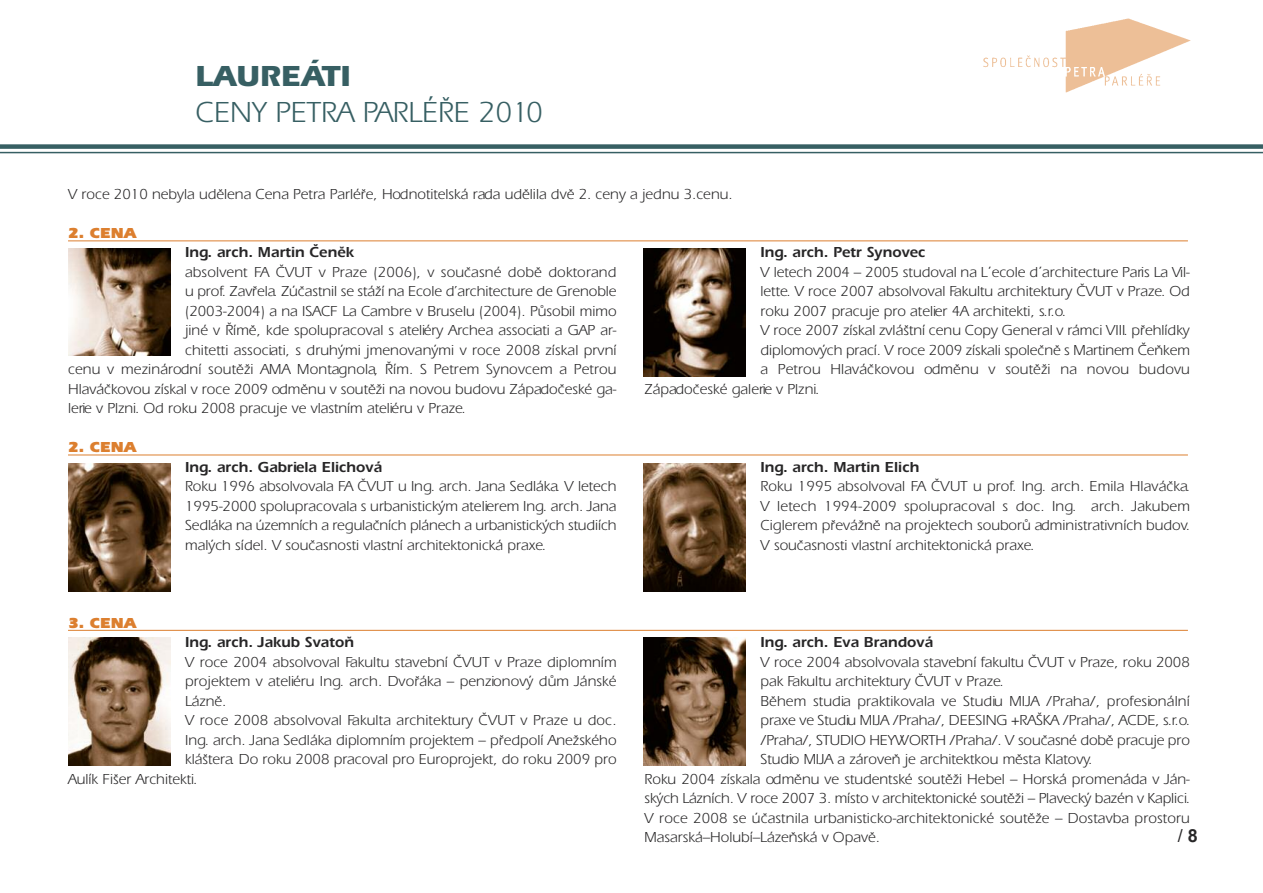
<style>
.page{position:relative;width:1263px;height:893px;background:#fff}
.page>*{position:absolute;margin:0;border:0;box-sizing:border-box;transform-origin:0 0}
.t1{font:30px "Expect CE";color:#375f63}
.t2{font:700 30px "Expect CE";color:#375f63}
.t3{font:18px "Arial";color:#272627}
.t4{font:15px/19.5px "Expect CE";color:#272627;text-align:justify}
.t5{font:15px "Expect Black CE";color:#272627}
.t6{font:700 15px "Expect Black CE";color:#dc7f2f}
.s1{font-weight:700}
</style>
<div class="page">
<div style="left:0;top:144px;width:1263px;height:5px;background:#375f63"></div>
<hr style="left:0;top:152px;width:1263px;height:1px;background:#375f63">
<img style="left:68px;top:249px;width:102px;height:107px">
<img style="left:68px;top:463px;width:102px;height:128px">
<img style="left:68px;top:638px;width:102px;height:127px">
<img style="left:643px;top:249px;width:102px;height:127px">
<img style="left:643px;top:463px;width:102px;height:128px">
<img style="left:643px;top:638px;width:102px;height:127px">
<img style="left:983px;top:18px;width:208px;height:75px">
<hr style="left:68px;top:241px;width:1120px;height:1px;background:#dc7f2f">
<hr style="left:68px;top:455px;width:1120px;height:1px;background:#dc7f2f">
<hr style="left:68px;top:630px;width:1120px;height:1px;background:#dc7f2f">
<h1 class="t2" style="left:196px;top:66px;width:157px">LAUREÁTI</h1>
<h1 class="t1" style="left:196px;top:102px;width:349px">CENY PETRA PARLÉŘE 2010</h1>
<p class="t4" style="left:68px;top:185px;width:666px">V roce 2010 nebyla udělena Cena Petra Parléře, Hodnotitelská rada udělila dvě 2. ceny a jednu 3.cenu.</p>
<p class="t6" style="left:68px;top:228px;width:70px">2. CENA</p>
<p class="t5" style="left:185px;top:247px;width:170px">Ing. arch. Martin Čeněk</p>
<p class="t4" style="left:185px;top:263px;width:433px">absolvent FA ČVUT v Praze (2006), v současné době doktorand</p>
<p class="t4" style="left:185px;top:283px;width:433px">u prof. Zavřela. Zúčastnil se stáží na Ecole d’architecture de Grenoble</p>
<p class="t4" style="left:185px;top:302px;width:433px">(2003-2004) a na ISACF La Cambre v Bruselu (2004). Působil mimo</p>
<p class="t4" style="left:185px;top:322px;width:433px">jiné v Římě, kde spolupracoval s ateliéry Archea associati a GAP ar-</p>
<p class="t4" style="left:185px;top:341px;width:433px">chitetti associati, s druhými jmenovanými v roce 2008 získal první</p>
<p class="t4" style="left:68px;top:361px;width:550px">cenu v mezinárodní soutěži AMA Montagnola, Řím. S Petrem Synovcem a Petrou</p>
<p class="t4" style="left:68px;top:380px;width:550px">Hlaváčkovou získal v roce 2009 odměnu v soutěži na novou budovu Západočeské ga-</p>
<p class="t4" style="left:68px;top:400px;width:399px">lerie v Plzni. Od roku 2008 pracuje ve vlastním ateliéru v Praze.</p>
<p class="t6" style="left:68px;top:442px;width:70px">2. CENA</p>
<p class="t5" style="left:185px;top:462px;width:199px">Ing. arch. Gabriela Elichová</p>
<p class="t4" style="left:185px;top:478px;width:433px">Roku 1996 absolvovala FA ČVUT u Ing. arch. Jana Sedláka. V letech 1995-2000 spolupracovala s urbanistickým atelierem Ing. arch. Jana Sedláka na územních a regulačních plánech a urbanistických studiích malých sídel. V současnosti vlastní architektonická praxe.</p>
<p class="t6" style="left:68px;top:618px;width:70px">3. CENA</p>
<p class="t5" style="left:185px;top:637px;width:170px">Ing. arch. Jakub Svatoň</p>
<p class="t4" style="left:185px;top:653px;width:433px">V roce 2004 absolvoval Fakultu stavební ČVUT v Praze diplomním</p>
<p class="t4" style="left:185px;top:673px;width:433px">projektem v ateliéru Ing. arch. Dvořáka – penzionový dům Jánské</p>
<p class="t4" style="left:185px;top:692px;width:43px">Lázně.</p>
<p class="t4" style="left:185px;top:712px;width:433px">V roce 2008 absolvoval Fakulta architektury ČVUT v Praze u doc.</p>
<p class="t4" style="left:185px;top:731px;width:433px">Ing. arch. Jana Sedláka diplomním projektem – předpolí Anežského</p>
<p class="t4" style="left:185px;top:751px;width:433px">kláštera. Do roku 2008 pracoval pro Europrojekt, do roku 2009 pro</p>
<p class="t4" style="left:68px;top:770px;width:131px">Aulík Fišer Architekti.</p>
<p class="t5" style="left:760px;top:247px;width:167px">Ing. arch. Petr Synovec</p>
<p class="t4" style="left:760px;top:263px;width:431px">V letech 2004 – 2005 studoval na L´ecole d´architecture Paris La Vil-</p>
<p class="t4" style="left:760px;top:283px;width:431px">lette. V roce 2007 absolvoval Fakultu architektury ČVUT v Praze. Od</p>
<p class="t4" style="left:760px;top:302px;width:307px">roku 2007 pracuje pro atelier 4A architekti, s.r.o.</p>
<p class="t4" style="left:760px;top:322px;width:431px">V roce 2007 získal zvláštní cenu Copy General v rámci VIII. přehlídky</p>
<p class="t4" style="left:760px;top:341px;width:431px">diplomových prací. V roce 2009 získali společně s Martinem Čeňkem</p>
<p class="t4" style="left:760px;top:361px;width:431px">a Petrou Hlaváčkovou odměnu v soutěži na novou budovu</p>
<p class="t4" style="left:645px;top:380px;width:176px">Západočeské galerie v Plzni.</p>
<p class="t5" style="left:760px;top:462px;width:160px">Ing. arch. Martin Elich</p>
<p class="t4" style="left:760px;top:478px;width:431px">Roku 1995 absolvoval FA ČVUT u prof. Ing. arch. Emila Hlaváčka.<br>V letech 1994-2009 spolupracoval s doc. Ing. arch. Jakubem Ciglerem převážně na projektech souborů administrativních budov.<br>V současnosti vlastní architektonická praxe.</p>
<p class="t5" style="left:760px;top:637px;width:174px">Ing. arch. Eva Brandová</p>
<p class="t4" style="left:760px;top:653px;width:431px">V roce 2004 absolvovala stavební fakultu ČVUT v Praze, roku 2008</p>
<p class="t4" style="left:760px;top:673px;width:245px">pak Fakultu architektury ČVUT v Praze.</p>
<p class="t4" style="left:760px;top:692px;width:431px">Během studia praktikovala ve Studiu MIJA /Praha/, profesionální</p>
<p class="t4" style="left:760px;top:712px;width:431px">praxe ve Studiu MIJA /Praha/, DEESING +RAŠKA /Praha/, ACDE, s.r.o.</p>
<p class="t4" style="left:760px;top:731px;width:431px">/Praha/, STUDIO HEYWORTH /Praha/. V současné době pracuje pro</p>
<p class="t4" style="left:760px;top:751px;width:334px">Studio MIJA a zároveň je architektkou města Klatovy.</p>
<p class="t4" style="left:645px;top:770px;width:547px">Roku 2004 získala odměnu ve studentské soutěži Hebel – Horská promenáda v Ján-</p>
<p class="t4" style="left:645px;top:790px;width:547px">ských Lázních. V roce 2007 3. místo v architektonické soutěži – Plavecký bazén v Kaplici.</p>
<p class="t4" style="left:645px;top:809px;width:547px">V roce 2008 se účastnila urbanisticko-architektonické soutěže – Dostavba prostoru</p>
<p class="t4" style="left:645px;top:829px;width:237px">Masarská–Holubí–Lázeňská v Opavě.</p>
<p class="t3" style="left:1178px;top:826px;width:22px">/ <span class="s1">8</span></p>
</div>
